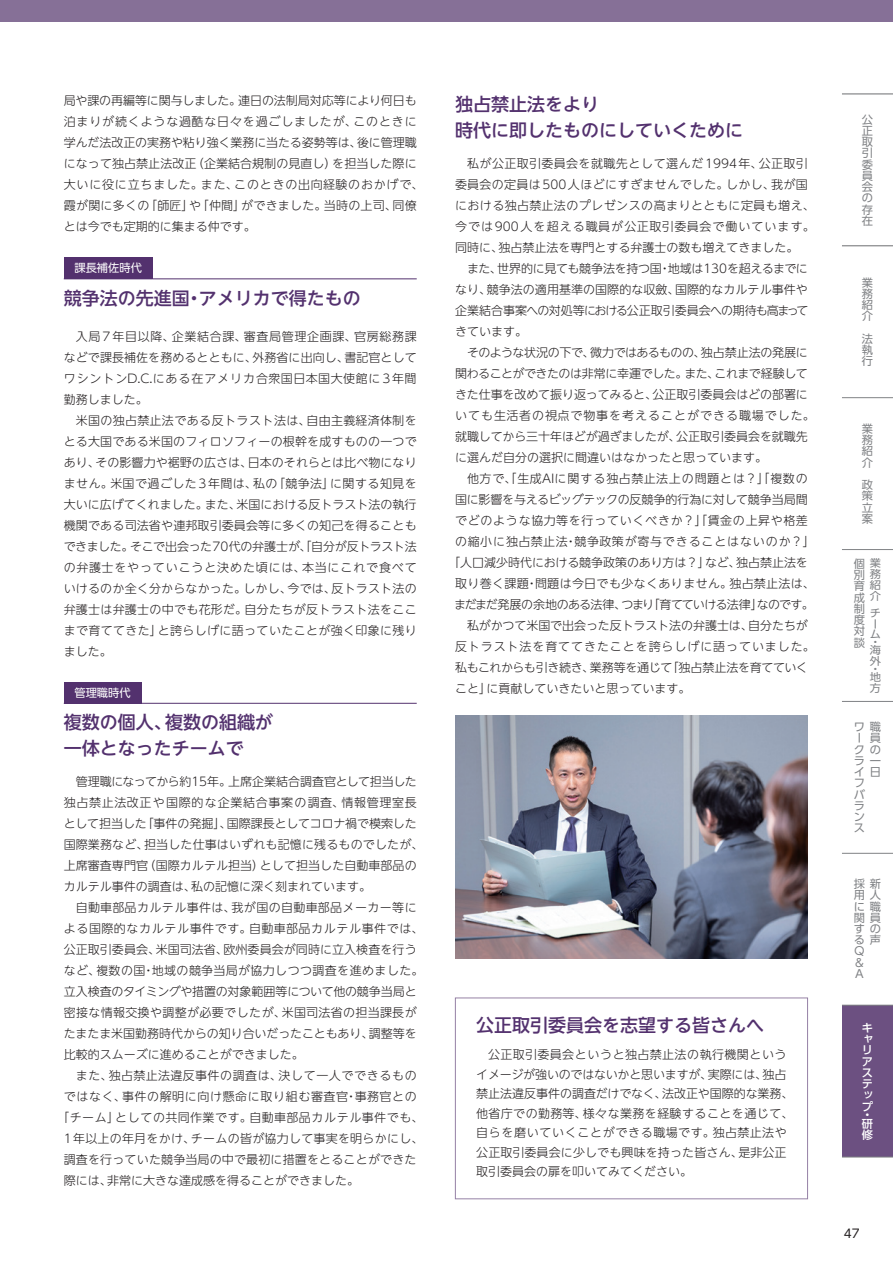
<style>
.page{position:relative;width:893px;height:1263px;background:#fff}
.page>*{position:absolute;margin:0;border:0;box-sizing:border-box;transform-origin:0 0}
.t1{font:500 18px/26.2px "UD Shin Go NT Pro";color:#53316e}
.t2{font:300 12px/21px "UD Shin Go NT Pro";letter-spacing:.01em;color:#231f20}
.t3{font:300 12px/21px "UD Shin Go NT Pro";letter-spacing:.035em;color:#231f20}
.t4{font:300 12px "UD Shin Go NT Pro";letter-spacing:.055em;color:#231f20}
.t5{font:300 12px "UD Shin Go NT Pro";letter-spacing:-.065em;color:#231f20}
.t6{font:300 12px "UD Shin Go NT Pro";letter-spacing:-.025em;color:#231f20}
.t7{font:300 12px "UD Shin Go NT Pro";letter-spacing:.05em;color:#231f20}
.t8{font:300 12px "UD Shin Go NT Pro";letter-spacing:.04em;color:#231f20}
.t9{font:300 12px "UD Shin Go NT Pro";letter-spacing:-.02em;color:#231f20}
.t10{font:300 12px "UD Shin Go NT Pro";letter-spacing:.03em;color:#231f20}
.t11{font:300 12px "UD Shin Go NT Pro";letter-spacing:.06em;color:#231f20}
.t12{font:300 12px "UD Shin Go NT Pro";letter-spacing:.07em;color:#231f20}
.t13{font:300 12px "UD Shin Go NT Pro";letter-spacing:.075em;color:#231f20}
.t14{font:12px "UD Shin Go Pro";color:#231f20}
.t15{font:11.25px/11.2px "UD Shin Go Pro";color:#808285;text-align:justify}
.t16{font:11.25px "UD Shin Go NT Pro";color:#fff}
.t17{font:500 11.25px/11.2px "UD Shin Go Pro";color:#fff}
.t18{font:10.65px/10.6px "UD Shin Go Pro";color:#808285;scale:1.05 1}
.s1{font-size:10.65px}
</style>
<div class="page">
<div style="left:0;top:0;width:893px;height:21px;background:#867097"></div>
<div style="left:64px;top:258px;width:89px;height:21px;background:#53316e"></div>
<hr style="left:153px;top:278px;width:264px;height:1px;background:#53316e">
<div style="left:64px;top:682px;width:77px;height:21px;background:#53316e"></div>
<hr style="left:64px;top:703px;width:77px;height:1px;background:#53316e">
<hr style="left:141px;top:703px;width:276px;height:1px;background:#53316e">
<img style="left:455px;top:716px;width:353px;height:242px">
<div style="left:455px;top:997px;width:353px;height:202px;border:1px solid #9581a5"></div>
<div style="left:842px;top:1005px;width:51px;height:152px;background:#6c5081"></div>
<hr style="left:842px;top:397px;width:51px;height:1px;background:#808285">
<hr style="left:842px;top:549px;width:51px;height:1px;background:#808285">
<hr style="left:842px;top:701px;width:51px;height:1px;background:#808285">
<hr style="left:842px;top:853px;width:51px;height:1px;background:#808285">
<hr style="left:842px;top:1005px;width:51px;height:1px;background:#808285">
<hr style="left:842px;top:1157px;width:51px;height:1px;background:#808285">
<hr style="left:842px;top:94px;width:51px;height:1px;background:#6c6d70">
<hr style="left:842px;top:245px;width:51px;height:1px;background:#6c6d70">
<p class="t2" style="left:64px;top:90px;width:361px">局や課の再編等に関与しました。連日の法制局対応等により何日も泊まりが続くような過酷な日々を過ごしましたが、このときに学んだ法改正の実務や粘り強く業務に当たる姿勢等は、後に管理職になって独占禁止法改正（企業結合規制の見直し）を担当した際に大いに役に立ちました。また、このときの出向経験のおかげで、霞が関に多くの「師匠」や「仲間」ができました。当時の上司、同僚とは今でも定期的に集まる仲です。</p>
<p class="t16" style="left:74px;top:259px;width:69px">課長補佐時代</p>
<h1 class="t1" style="left:64px;top:284px;width:298px">競争法の先進国・アメリカで得たもの</h1>
<p class="t2" style="left:64px;top:325px;width:354px;text-align:justify;text-indent:12px">入局 7 年目以降、企業結合課、審査局管理企画課、官房総務課などで課長補佐を務めるとともに、外務省に出向し、書記官としてワシントンD.C.にある在アメリカ合衆国日本国大使館に3年間勤務しました。</p>
<p class="t2" style="left:64px;top:409px;width:354px;text-align:justify;text-indent:12px">米国の独占禁止法である反トラスト法は、自由主義経済体制をとる大国である米国のフィロソフィーの根幹を成すものの一つであり、その影響力や裾野の広さは、日本のそれらとは比べ物になりません。米国で過ごした3年間は、私の「競争法」に関する知見を大いに広げてくれました。また、米国における反トラスト法の執行機関である司法省や連邦取引委員会等に多くの知己を得ることもできました。そこで出会った70代の弁護士が、「自分が反トラスト法の弁護士をやっていこうと決めた頃には、本当にこれで食べていけるのか全く分からなかった。しかし、今では、反トラスト法の弁護士は弁護士の中でも花形だ。自分たちが反トラスト法をここまで育ててきた」と誇らしげに語っていたことが強く印象に残りました。</p>
<p class="t16" style="left:74px;top:683px;width:58px">管理職時代</p>
<h1 class="t1" style="left:64px;top:708px;width:211px">複数の個人、複数の組織が一体となったチームで</h1>
<p class="t2" style="left:64px;top:770px;width:361px;text-indent:12px">管理職になってから約15年。上席企業結合調査官として担当した独占禁止法改正や国際的な企業結合事案の調査、情報管理室長として担当した「事件の発掘」、国際課長としてコロナ禍で模索した国際業務など、担当した仕事はいずれも記憶に残るものでしたが、上席審査専門官（国際カルテル担当）として担当した自動車部品のカルテル事件の調査は、私の記憶に深く刻まれています。</p>
<p class="t2" style="left:64px;top:896px;width:361px;text-indent:12px">自動車部品カルテル事件は、我が国の自動車部品メーカー等による国際的なカルテル事件です。自動車部品カルテル事件では、公正取引委員会、米国司法省、欧州委員会が同時に立入検査を行うなど、複数の国・地域の競争当局が協力しつつ調査を進めました。立入検査のタイミングや措置の対象範囲等について他の競争当局と密接な情報交換や調整が必要でしたが、米国司法省の担当課長がたまたま米国勤務時代からの知り合いだったこともあり、調整等を比較的スムーズに進めることができました。</p>
<p class="t4" style="left:76px;top:1066px;width:342px">また、独占禁止法違反事件の調査は、決して一人でできるもの</p>
<p class="t4" style="left:64px;top:1087px;width:354px">ではなく、事件の解明に向け懸命に取り組む審査官・事務官との</p>
<p class="t7" style="left:57px;top:1108px;width:368px">「チーム」としての共同作業です。自動車部品カルテル事件でも、</p>
<p class="t2" style="left:64px;top:1127px;width:361px">1年以上の年月をかけ、チームの皆が協力して事実を明らかにし、</p>
<p class="t2" style="left:64px;top:1148px;width:354px">調査を行っていた競争当局の中で最初に措置をとることができた</p>
<p class="t2" style="left:64px;top:1169px;width:297px">際には、非常に大きな達成感を得ることができました。</p>
<h1 class="t1" style="left:455px;top:91px;width:289px">独占禁止法をより<br>時代に即したものにしていくために</h1>
<p class="t3" style="left:455px;top:153px;width:361px;text-indent:12px">私が公正取引委員会を就職先として選んだ1994年、公正取引委員会の定員は500人ほどにすぎませんでした。しかし、我が国における独占禁止法のプレゼンスの高まりとともに定員も増え、今では900人を超える職員が公正取引委員会で働いています。同時に、独占禁止法を専門とする弁護士の数も増えてきました。</p>
<p class="t2" style="left:455px;top:258px;width:355px;text-align:justify;text-indent:12px">また、世界的に見ても競争法を持つ国・地域は130を超えるまでになり、競争法の適用基準の国際的な収斂、国際的なカルテル事件や企業結合事案への対処等における公正取引委員会への期待も高まってきています。</p>
<p class="t2" style="left:455px;top:342px;width:361px;text-indent:12px">そのような状況の下で、微力ではあるものの、独占禁止法の発展に関わることができたのは非常に幸運でした。また、これまで経験してきた仕事を改めて振り返ってみると、公正取引委員会はどの部署にいても生活者の視点で物事を考えることができる職場でした。就職してから三十年ほどが過ぎましたが、公正取引委員会を就職先に選んだ自分の選択に間違いはなかったと思っています。</p>
<p class="t8" style="left:467px;top:469px;width:342px">他方で、「生成AIに関する独占禁止法上の問題とは？」「複数の</p>
<p class="t9" style="left:455px;top:490px;width:354px">国に影響を与えるビッグテックの反競争的行為に対して競争当局間</p>
<p class="t11" style="left:455px;top:511px;width:354px">でどのような協力等を行っていくべきか？」「賃金の上昇や格差</p>
<p class="t12" style="left:455px;top:532px;width:361px">の縮小に独占禁止法・競争政策が寄与できることはないのか？」</p>
<p class="t2" style="left:448px;top:552px;width:361px">「人口減少時代における競争政策のあり方は？」など、独占禁止法を</p>
<p class="t10" style="left:455px;top:574px;width:361px">取り巻く課題・問題は今日でも少なくありません。独占禁止法は、</p>
<p class="t5" style="left:454px;top:595px;width:361px">まだまだ発展の余地のある法律、つまり「育てていける法律」なのです。</p>
<p class="t2" style="left:467px;top:615px;width:342px">私がかつて米国で出会った反トラスト法の弁護士は、自分たちが</p>
<p class="t13" style="left:455px;top:637px;width:361px">反トラスト法を育ててきたことを誇らしげに語っていました。</p>
<p class="t6" style="left:455px;top:658px;width:354px">私もこれからも引き続き、業務等を通じて「独占禁止法を育てていく</p>
<p class="t2" style="left:455px;top:678px;width:237px">こと」に貢献していきたいと思っています。</p>
<h1 class="t1" style="left:476px;top:1011px;width:289px">公正取引委員会を志望する皆さんへ</h1>
<p class="t2" style="left:476px;top:1044px;width:319px;line-height:19.5px;text-indent:12px">公正取引委員会というと独占禁止法の執行機関というイメージが強いのではないかと思いますが、実際には、独占禁止法違反事件の調査だけでなく、法改正や国際的な業務、他省庁での勤務等、様々な業務を経験することを通じて、自らを磨いていくことができる職場です。独占禁止法や公正取引委員会に少しでも興味を持った皆さん、是非公正取引委員会の扉を叩いてみてください。</p>
<p class="t15" style="left:862px;top:113px;width:13px">公正取引委員会の存在</p>
<p class="t15" style="left:862px;top:276px;width:13px">業務紹介</p>
<p class="t15" style="left:862px;top:333px;width:13px">法執行</p>
<p class="t15" style="left:862px;top:423px;width:13px">業務紹介</p>
<p class="t15" style="left:862px;top:479px;width:12px">政策立案</p>
<p class="t18" style="left:870px;top:558px;width:12px;text-align:justify">業務紹介</p>
<p class="t18" style="left:870px;top:608px;width:11px">チーム</p>
<p class="t15" style="left:854px;top:636px;width:24px">談<span class="s1">・</span></p>
<p class="t18" style="left:870px;top:644px;width:12px">海外</p>
<p class="t18" style="left:870px;top:665px;width:12px;line-height:7.9px">・地</p>
<p class="t18" style="left:870px;top:682px;width:12px">方</p>
<p class="t15" style="left:854px;top:558px;width:12px">個別育成制度対</p>
<p class="t15" style="left:854px;top:721px;width:13px;text-align:left">ワークライフバランス</p>
<p class="t15" style="left:870px;top:721px;width:13px">職員の一日</p>
<p class="t15" style="left:854px;top:878px;width:28px;text-align:left">採新用<br>に<br>関<br>す<br>る<br>Ｑ<br>＆<br>Ａ</p>
<p class="t15" style="left:870px;top:889px;width:13px">人職員の声</p>
<p class="t17" style="left:862px;top:1022px;width:13px">キャリアステップ</p>
<p class="t17" style="left:862px;top:1110px;width:12px;line-height:8.4px">・研</p>
<p class="t17" style="left:862px;top:1128px;width:13px">修</p>
<p class="t14" style="left:844px;top:1223px;width:17px">47</p>
</div>
